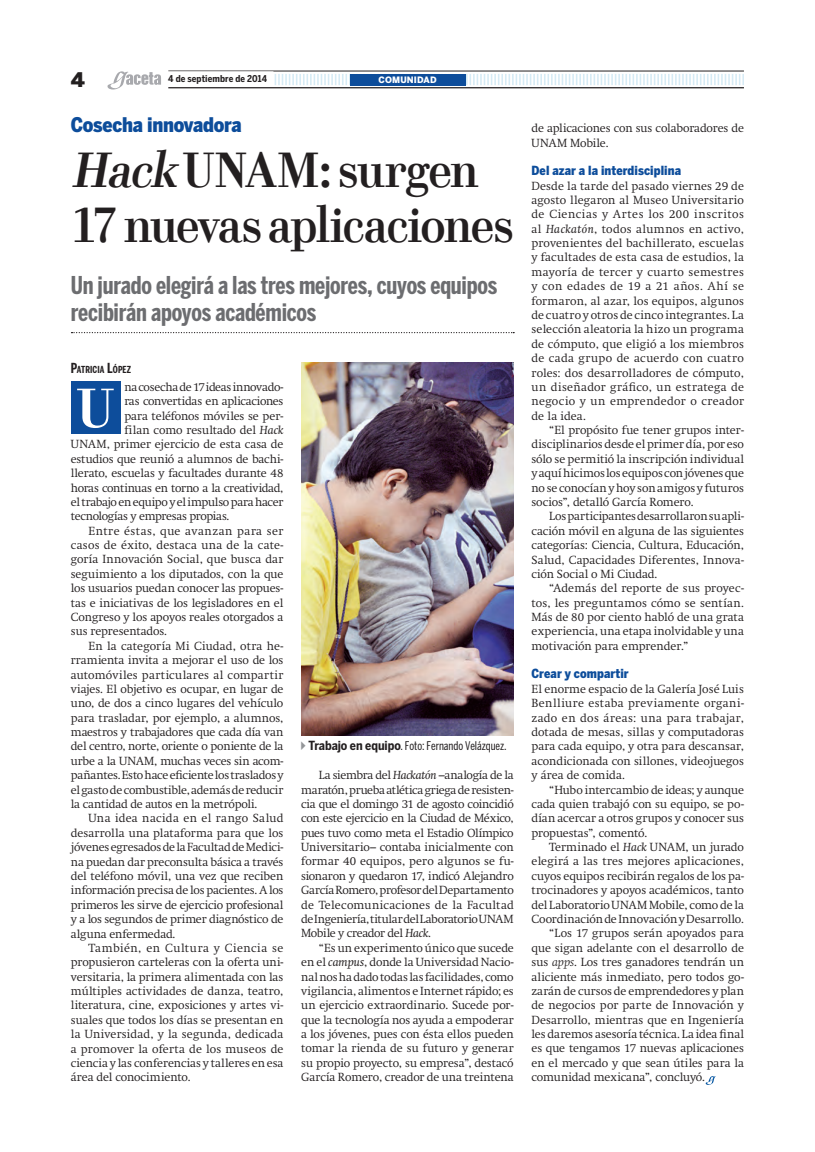
<style>
.page{position:relative;width:815px;height:1152px;background:#fff}
.page>*{position:absolute;margin:0;border:0;box-sizing:border-box;transform-origin:0 0}
._3_0_Tex_Cap_4{font:700 56.38px "Cellini TF";color:#fff}
._1_0_Cabeza_Principa{font:700 50px/55px "Cellini TF";letter-spacing:-.025em;color:#231f20;scale:.95 1}
._2_0_Sumario_2{font:700 extra-condensed 24.38px/27.5px "Benton Sans";letter-spacing:-.01em;color:#6c6d70}
._0_0_Balazo{font:900 condensed 20px "Benton Sans";letter-spacing:-.015em;color:#0d4d9b}
.t1{font:900 20px "Benton Sans";color:#231f20}
._3_0_Descanso{font:900 condensed 12.5px "Benton Sans";letter-spacing:.005em;color:#0d4d9b}
.t2{font:extra-condensed 11.88px "Benton Sans";letter-spacing:-.005em;color:#231f20}
._3_0_Texto{font:300 11.62px/14.4px "Swift";letter-spacing:-.005em;color:#231f20;text-align:justify}
._3_0_Tex_s_sangria{font:300 11.62px/14.4px "Swift";letter-spacing:.02em;color:#231f20;text-align:justify}
._3_0_Tex_Cap_4-2{font:300 11.62px "Swift";letter-spacing:-.015em;color:#231f20}
._3_0_Tex_Cap_4-3{font:300 11.62px "Swift";letter-spacing:.005em;color:#231f20}
._4_0_Crédito_nota{font:700 extra-condensed 9.62px "Benton Sans";letter-spacing:.01em;color:#231f20}
.t3{font:700 condensed 9.38px "Benton Sans";letter-spacing:.01em;color:#231f20}
.t4{font:900 8.75px "Benton Sans";letter-spacing:.01em;color:#fff}
.s1{font-style:italic}
.s2{font-size:13.75px}
.s3{font-weight:400;font-style:italic}
.s4{font-weight:700;font-stretch:condensed;font-size:12.5px}
</style>
<div class="page">
<svg style="left:274px;top:74px;width:470px;height:11px"></svg>
<div style="left:350px;top:74px;width:115px;height:11px;background:#0d4d9b"></div>
<hr style="left:168px;top:71px;width:576px;height:1px;background:#231f20">
<hr style="left:168px;top:87px;width:576px;height:1px;background:#231f20">
<svg style="left:107px;top:71px;width:54px;height:19px"></svg>
<div style="left:162px;top:71px;width:111px;height:15px;background:#fff"></div>
<div style="left:71px;top:381px;width:49px;height:53px;background:#0d4d9b"></div>
<svg style="left:71px;top:332px;width:443px;height:1px"></svg>
<img style="left:301px;top:362px;width:213px;height:374px">
<svg style="left:706px;top:1076px;width:10px;height:8px"></svg>
<p class="t1" style="left:71px;top:68px;width:16px">4</p>
<p class="t3" style="left:168px;top:73px;width:100px">4 de septiembre de 2014</p>
<p class="t4" style="left:379px;top:74px;width:60px">COMUNIDAD</p>
<p class="_0_0_Balazo" style="left:71px;top:113px;width:172px">Cosecha innovadora</p>
<p class="_1_0_Cabeza_Principa" style="left:71px;top:142px;width:468px"><span class="s1">Hack</span> UNAM: surgen<br>17 nuevas aplicaciones</p>
<p class="_2_0_Sumario_2" style="left:71px;top:271px;width:428px">Un jurado elegirá a las tres mejores, cuyos equipos recibirán apoyos académicos</p>
<p class="_4_0_Crédito_nota" style="left:71px;top:364px;width:62px"><span class="s2">P</span>ATRICIA <span class="s2">L</span>ÓPEZ</p>
<p class="_3_0_Tex_Cap_4" style="left:76px;top:375px;width:38px">U</p>
<p class="_3_0_Tex_Cap_4-2" style="left:124px;top:380px;width:161px">na cosecha de 17 ideas innovado-</p>
<p class="_3_0_Tex_Cap_4-2" style="left:124px;top:394px;width:161px">ras convertidas en aplicaciones</p>
<p class="_3_0_Tex_Cap_4-2" style="left:124px;top:409px;width:161px">para teléfonos móviles se per-</p>
<p class="_3_0_Tex_Cap_4-3" style="left:124px;top:423px;width:161px">filan como resultado del <span class="s3">Hack</span></p>
<p class="_3_0_Tex_Cap_4-3" style="left:71px;top:437px;width:214px">UNAM, primer ejercicio de esta casa de</p>
<p class="_3_0_Tex_Cap_4-2" style="left:71px;top:452px;width:214px">estudios que reunió a alumnos de bachi-</p>
<p class="_3_0_Tex_Cap_4-2" style="left:71px;top:466px;width:214px">llerato, escuelas y facultades durante 48</p>
<p class="_3_0_Tex_Cap_4-2" style="left:71px;top:481px;width:214px">horas continuas en torno a la creatividad,</p>
<p class="_3_0_Tex_Cap_4-2" style="left:71px;top:495px;width:214px">el trabajo en equipo y el impulso para hacer</p>
<p class="_3_0_Tex_Cap_4-2" style="left:71px;top:509px;width:160px">tecnologías y empresas propias.</p>
<p class="_3_0_Texto" style="left:71px;top:523px;width:214px;text-indent:18px">Entre éstas, que avanzan para ser casos de éxito, destaca una de la cate&shy;goría Innovación Social, que busca dar seguimiento a los diputados, con la que los usuarios puedan conocer las propues&shy;tas e iniciativas de los legisladores en el Congreso y los apoyos reales otorgados a sus representados.</p>
<p class="_3_0_Texto" style="left:71px;top:638px;width:214px;text-indent:18px">En la categoría Mi Ciudad, otra he&shy;rramienta invita a mejorar el uso de los automóviles particulares al compartir viajes. El objetivo es ocupar, en lugar de uno, de dos a cinco lugares del vehículo para trasladar, por ejemplo, a alumnos, maestros y trabajadores que cada día van del centro, norte, oriente o poniente de la urbe a la UNAM, muchas veces sin acom&shy;pañantes. Esto hace eficiente los traslados y el gasto de combustible, además de reducir la cantidad de autos en la metrópoli.</p>
<p class="_3_0_Texto" style="left:71px;top:811px;width:214px;text-indent:18px">Una idea nacida en el rango Salud desarrolla una plataforma para que los jóvenes egresados de la Facultad de Medici&shy;na puedan dar preconsulta básica a través del teléfono móvil, una vez que reciben información precisa de los pacientes. A los primeros les sirve de ejercicio profesional y a los segundos de primer diagnóstico de alguna enfermedad.</p>
<p class="_3_0_Texto" style="left:71px;top:940px;width:214px;text-indent:18px">También, en Cultura y Ciencia se propusieron carteleras con la oferta uni&shy;versitaria, la primera alimentada con las múltiples actividades de danza, teatro, literatura, cine, exposiciones y artes vi&shy;suales que todos los días se presentan en la Universidad, y la segunda, dedicada a promover la oferta de los museos de ciencia y las conferencias y talleres en esa área del conocimiento.</p>
<p class="t2" style="left:308px;top:739px;width:200px"><span class="s4">Trabajo en equipo</span>. Foto: Fernando Velázquez.</p>
<p class="_3_0_Texto" style="left:301px;top:768px;width:214px;text-indent:18px">La siembra del <span class="s3">Hackatón</span> –analogía de la maratón, prueba atlética griega de resisten&shy;cia que el domingo 31 de agosto coincidió con este ejercicio en la Ciudad de México, pues tuvo como meta el Estadio Olímpico Universitario– contaba inicialmente con formar 40 equipos, pero algunos se fu&shy;sionaron y quedaron 17, indicó Alejandro García Romero, profesor del Departamento de Telecomunicaciones de la Facultad de Ingeniería, titular del Laboratorio UNAM Mobile y creador del <span class="s3">Hack</span>.</p>
<p class="_3_0_Texto" style="left:301px;top:940px;width:214px;text-indent:18px">“Es un experimento único que sucede en el <span class="s3">campus</span>, donde la Universidad Nacio&shy;nal nos ha dado todas las facilidades, como vigilancia, alimentos e Internet rápido; es un ejercicio extraordinario. Sucede por&shy;que la tecnología nos ayuda a empoderar a los jóvenes, pues con ésta ellos pueden tomar la rienda de su futuro y generar su propio proyecto, su empresa”, destacó García Romero, creador de una treintena</p>
<p class="_3_0_Texto" style="left:531px;top:121px;width:214px">de aplicaciones con sus colaboradores de<br>UNAM Mobile.</p>
<p class="_3_0_Descanso" style="left:531px;top:163px;width:151px">Del azar a la interdisciplina</p>
<p class="_3_0_Tex_s_sangria" style="left:531px;top:178px;width:214px">Desde la tarde del pasado viernes 29 de agosto llegaron al Museo Universitario de Ciencias y Artes los 200 inscritos al <span class="s3">Hackatón</span>, todos alumnos en activo, provenientes del bachillerato, escuelas y facultades de esta casa de estudios, la mayoría de tercer y cuarto semestres y con edades de 19 a 21 años. Ahí se formaron, al azar, los equipos, algunos de cuatro y otros de cinco integrantes. La selección aleatoria la hizo un programa de cómputo, que eligió a los miembros de cada grupo de acuerdo con cuatro roles: dos desarrolladores de cómputo, un diseñador gráfico, un estratega de negocio y un emprendedor o creador de la idea.</p>
<p class="_3_0_Texto" style="left:531px;top:423px;width:214px;text-indent:18px">“El propósito fue tener grupos inter&shy;disciplinarios desde el primer día, por eso sólo se permitió la inscripción individual y aquí hicimos los equipos con jóvenes que no se conocían y hoy son amigos y futuros socios”, detalló García Romero.</p>
<p class="_3_0_Texto" style="left:531px;top:509px;width:214px;text-indent:18px">Los participantes desarrollaron su apli&shy;cación móvil en alguna de las siguientes categorías: Ciencia, Cultura, Educación, Salud, Capacidades Diferentes, Innova&shy;ción Social o Mi Ciudad.</p>
<p class="_3_0_Texto" style="left:531px;top:581px;width:214px;text-indent:18px">“Además del reporte de sus proyec&shy;tos, les preguntamos cómo se sentían.<br>Más de 80 por ciento habló de una grata experiencia, una etapa inolvidable y una motivación para emprender.”</p>
<p class="_3_0_Descanso" style="left:531px;top:666px;width:99px">Crear y compartir</p>
<p class="_3_0_Tex_s_sangria" style="left:531px;top:681px;width:214px">El enorme espacio de la Galería José Luis Benlliure estaba previamente organi&shy;zado en dos áreas: una para trabajar, dotada de mesas, sillas y computadoras para cada equipo, y otra para descansar, acondicionada con sillones, videojuegos y área de comida.</p>
<p class="_3_0_Texto" style="left:531px;top:782px;width:214px;text-indent:18px">“Hubo intercambio de ideas; y aunque cada quien trabajó con su equipo, se po&shy;dían acercar a otros grupos y conocer sus propuestas”, comentó.</p>
<p class="_3_0_Texto" style="left:531px;top:840px;width:214px;text-indent:18px">Terminado el <span class="s3">Hack</span> UNAM, un jurado elegirá a las tres mejores aplicaciones, cuyos equipos recibirán regalos de los pa&shy;trocinadores y apoyos académicos, tanto del Laboratorio UNAM Mobile, como de la Coordinación de Innovación y Desarrollo.</p>
<p class="_3_0_Texto" style="left:531px;top:926px;width:214px;text-indent:18px">“Los 17 grupos serán apoyados para que sigan adelante con el desarrollo de sus <span class="s1">apps</span>. Los tres ganadores tendrán un aliciente más inmediato, pero todos go&shy;zarán de cursos de emprendedores y plan de negocios por parte de Innovación y Desarrollo, mientras que en Ingeniería les daremos asesoría técnica. La idea final es que tengamos 17 nuevas aplicaciones en el mercado y que sean útiles para la comunidad mexicana”, concluyó.</p>
</div>
